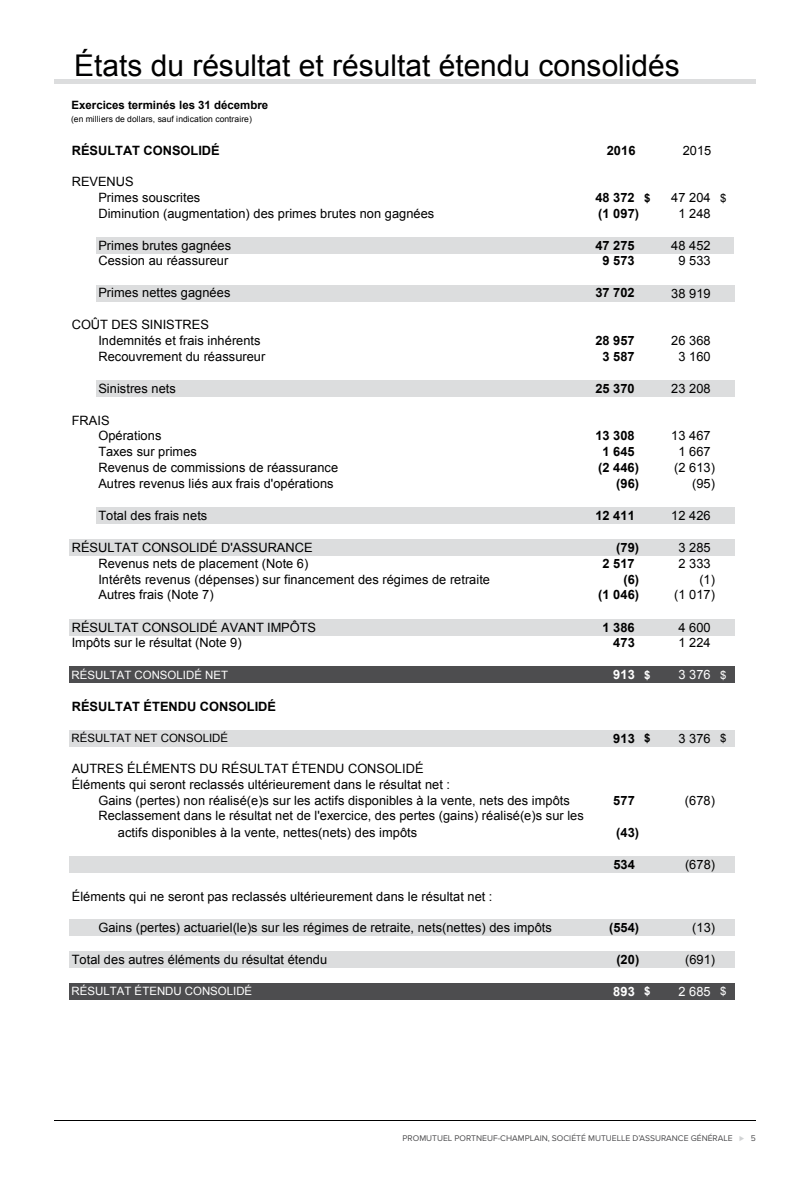
<style>
.page{position:relative;width:810px;height:1188px;background:#fff}
.page>*{position:absolute;margin:0;border:0;box-sizing:border-box;transform-origin:0 0}
.t1{font:30px "Arial";color:#000}
.t2{font:12.9px/15.6px "Arial";letter-spacing:.005em;color:#000}
.t3{font:700 12.9px "Arial";letter-spacing:.005em;color:#000}
.t4{font:12.9px "Arial";letter-spacing:.005em;color:#fff}
.t5{font:700 12.9px "Arial";letter-spacing:.005em;color:#fff}
.t6{font:11.4px "Arial";color:#fff}
.t7{font:700 11.4px "Arial";letter-spacing:-.005em;color:#000}
.t8{font:11.4px "Arial";color:#000}
.t9{font:8.55px "Proxima Nova";color:#4d4d4f}
.t10{font:8.55px "Arial";letter-spacing:.005em;color:#000}
.s1{font-size:11.4px}
.s2{color:#d1d3d4}
</style>
<div class="page">
<hr style="left:54px;top:1120px;width:702px;height:1px;background:#000">
<hr style="left:54px;top:79px;width:702px;height:4px;background:#dcddde">
<div style="left:96px;top:237px;width:562px;height:17px;background:#dcddde"></div>
<div style="left:658px;top:237px;width:60px;height:17px;background:#dcddde"></div>
<div style="left:718px;top:237px;width:16px;height:17px;background:#dcddde"></div>
<div style="left:96px;top:285px;width:638px;height:16px;background:#dcddde"></div>
<div style="left:96px;top:381px;width:638px;height:16px;background:#dcddde"></div>
<div style="left:96px;top:508px;width:638px;height:16px;background:#dcddde"></div>
<div style="left:69px;top:540px;width:665px;height:16px;background:#dcddde"></div>
<div style="left:69px;top:619px;width:665px;height:16px;background:#dcddde"></div>
<div style="left:69px;top:667px;width:665px;height:16px;background:#4d4d4f"></div>
<div style="left:69px;top:730px;width:665px;height:17px;background:#dcddde"></div>
<div style="left:69px;top:856px;width:665px;height:16px;background:#dcddde"></div>
<div style="left:69px;top:920px;width:665px;height:16px;background:#dcddde"></div>
<div style="left:69px;top:952px;width:665px;height:16px;background:#dcddde"></div>
<div style="left:69px;top:984px;width:665px;height:16px;background:#4d4d4f"></div>
<h1 class="t1" style="left:74px;top:46px;width:607px">États du résultat et résultat étendu consolidés</h1>
<p class="t7" style="left:72px;top:98px;width:198px">Exercices terminés les 31 décembre</p>
<p class="t10" style="left:71px;top:113px;width:182px">(en milliers de dollars, sauf indication contraire)</p>
<p class="t3" style="left:72px;top:141px;width:150px">RÉSULTAT CONSOLIDÉ</p>
<p class="t3" style="left:607px;top:141px;width:30px">2016</p>
<p class="t2" style="left:683px;top:142px;width:30px">2015</p>
<p class="t2" style="left:98px;top:174px;width:103px;text-indent:-27px">REVENUS<br>Primes souscrites</p>
<p class="t3" style="left:595px;top:189px;width:57px">48 372 <span class="s1">$</span></p>
<p class="t2" style="left:671px;top:190px;width:57px">47 204 <span class="s1">$</span></p>
<p class="t2" style="left:98px;top:206px;width:337px">Diminution (augmentation) des primes brutes non gagnées</p>
<p class="t3" style="left:598px;top:205px;width:42px">(1 097)</p>
<p class="t2" style="left:678px;top:206px;width:34px">1 248</p>
<p class="t2" style="left:98px;top:237px;width:134px">Primes brutes gagnées</p>
<p class="t3" style="left:595px;top:236px;width:41px">47 275</p>
<p class="t2" style="left:671px;top:238px;width:41px">48 452</p>
<p class="t2" style="left:98px;top:253px;width:131px">Cession au réassureur</p>
<p class="t3" style="left:603px;top:252px;width:34px">9 573</p>
<p class="t2" style="left:678px;top:253px;width:34px">9 533</p>
<p class="t2" style="left:98px;top:285px;width:134px">Primes nettes gagnées</p>
<p class="t3" style="left:595px;top:284px;width:41px">37 702</p>
<p class="t2" style="left:671px;top:285px;width:41px">38 919</p>
<p class="t2" style="left:98px;top:317px;width:164px;text-indent:-27px">COÛT DES SINISTRES<br>Indemnités et frais inhérents</p>
<p class="t3" style="left:595px;top:332px;width:41px">28 957</p>
<p class="t2" style="left:671px;top:333px;width:41px">26 368</p>
<p class="t2" style="left:98px;top:349px;width:168px">Recouvrement du réassureur</p>
<p class="t3" style="left:603px;top:348px;width:34px">3 587</p>
<p class="t2" style="left:678px;top:349px;width:34px">3 160</p>
<p class="t2" style="left:98px;top:381px;width:79px">Sinistres nets</p>
<p class="t3" style="left:595px;top:380px;width:41px">25 370</p>
<p class="t2" style="left:671px;top:381px;width:41px">23 208</p>
<p class="t2" style="left:98px;top:413px;width:65px;text-indent:-27px">FRAIS<br>Opérations</p>
<p class="t3" style="left:595px;top:427px;width:41px">13 308</p>
<p class="t2" style="left:671px;top:428px;width:41px">13 467</p>
<p class="t2" style="left:98px;top:444px;width:100px">Taxes sur primes</p>
<p class="t3" style="left:603px;top:443px;width:34px">1 645</p>
<p class="t2" style="left:678px;top:444px;width:34px">1 667</p>
<p class="t2" style="left:98px;top:460px;width:241px">Revenus de commissions de réassurance</p>
<p class="t3" style="left:598px;top:459px;width:42px">(2 446)</p>
<p class="t2" style="left:674px;top:460px;width:42px">(2 613)</p>
<p class="t2" style="left:98px;top:476px;width:237px">Autres revenus liés aux frais d'opérations</p>
<p class="t3" style="left:616px;top:475px;width:24px">(96)</p>
<p class="t2" style="left:692px;top:476px;width:24px">(95)</p>
<p class="t2" style="left:98px;top:508px;width:110px">Total des frais nets</p>
<p class="t3" style="left:595px;top:507px;width:41px">12 411</p>
<p class="t2" style="left:671px;top:508px;width:41px">12 426</p>
<p class="t2" style="left:72px;top:540px;width:242px">RÉSULTAT CONSOLIDÉ D'ASSURANCE</p>
<p class="t3" style="left:616px;top:539px;width:24px">(79)</p>
<p class="t2" style="left:678px;top:540px;width:34px">3 285</p>
<p class="t2" style="left:98px;top:555px;width:211px">Revenus nets de placement (Note 6)</p>
<p class="t3" style="left:603px;top:555px;width:34px">2 517</p>
<p class="t2" style="left:678px;top:555px;width:34px">2 333</p>
<p class="t2" style="left:98px;top:571px;width:393px">Intérêts revenus (dépenses) sur financement des régimes de retraite</p>
<p class="t3" style="left:623px;top:570px;width:17px">(6)</p>
<p class="t2" style="left:699px;top:571px;width:17px">(1)</p>
<p class="t2" style="left:98px;top:587px;width:117px">Autres frais (Note 7)</p>
<p class="t3" style="left:598px;top:586px;width:42px">(1 046)</p>
<p class="t2" style="left:674px;top:587px;width:42px">(1 017)</p>
<p class="t2" style="left:72px;top:619px;width:246px">RÉSULTAT CONSOLIDÉ AVANT IMPÔTS</p>
<p class="t3" style="left:603px;top:618px;width:34px">1 386</p>
<p class="t2" style="left:678px;top:619px;width:34px">4 600</p>
<p class="t2" style="left:72px;top:635px;width:171px">Impôts sur le résultat (Note 9)</p>
<p class="t3" style="left:613px;top:634px;width:23px">473</p>
<p class="t2" style="left:678px;top:635px;width:34px">1 224</p>
<p class="t6" style="left:72px;top:667px;width:158px">RÉSULTAT CONSOLIDÉ NET</p>
<p class="t5" style="left:613px;top:666px;width:39px">913 <span class="s1">$</span></p>
<p class="t4" style="left:678px;top:666px;width:49px">3 376 <span class="s1">$</span></p>
<p class="t3" style="left:72px;top:698px;width:206px">RÉSULTAT ÉTENDU CONSOLIDÉ</p>
<p class="t8" style="left:72px;top:731px;width:158px">RÉSULTAT NET CONSOLIDÉ</p>
<p class="t3" style="left:613px;top:730px;width:39px">913 <span class="s1">$</span></p>
<p class="t2" style="left:678px;top:731px;width:49px">3 376 <span class="s1">$</span></p>
<p class="t2" style="left:72px;top:761px;width:353px">AUTRES ÉLÉMENTS DU RÉSULTAT ÉTENDU CONSOLIDÉ</p>
<p class="t2" style="left:72px;top:777px;width:380px">Éléments qui seront reclassés ultérieurement dans le résultat net :</p>
<p class="t2" style="left:98px;top:793px;width:473px">Gains (pertes) non réalisé(e)s sur les actifs disponibles à la vente, nets des impôts</p>
<p class="t3" style="left:613px;top:792px;width:23px">577</p>
<p class="t2" style="left:685px;top:793px;width:32px">(678)</p>
<p class="t2" style="left:118px;top:808px;width:467px;line-height:16.2px;text-indent:-20px">Reclassement dans le résultat net de l'exercice, des pertes (gains) réalisé(e)s sur les actifs disponibles à la vente, nettes(nets) des impôts</p>
<p class="t3" style="left:616px;top:824px;width:24px">(43)</p>
<p class="t3" style="left:613px;top:856px;width:23px">534</p>
<p class="t2" style="left:685px;top:857px;width:32px">(678)</p>
<p class="t2" style="left:72px;top:888px;width:422px">Éléments qui ne seront pas reclassés ultérieurement dans le résultat net :</p>
<p class="t2" style="left:99px;top:920px;width:455px">Gains (pertes) actuariel(le)s sur les régimes de retraite, nets(nettes) des impôts</p>
<p class="t3" style="left:609px;top:919px;width:32px">(554)</p>
<p class="t2" style="left:692px;top:920px;width:24px">(13)</p>
<p class="t2" style="left:72px;top:952px;width:257px">Total des autres éléments du résultat étendu</p>
<p class="t3" style="left:616px;top:951px;width:24px">(20)</p>
<p class="t2" style="left:685px;top:952px;width:32px">(691)</p>
<p class="t6" style="left:72px;top:984px;width:182px">RÉSULTAT ÉTENDU CONSOLIDÉ</p>
<p class="t5" style="left:613px;top:983px;width:39px">893 <span class="s1">$</span></p>
<p class="t4" style="left:678px;top:983px;width:49px">2 685 <span class="s1">$</span></p>
<p class="t9" style="left:403px;top:1133px;width:355px">PROMUTUEL PORTNEUF-CHAMPLAIN, SOCIÉTÉ MUTUELLE D’ASSURANCE GÉNÉRALE <span class="s2">⊲</span> 5</p>
</div>
